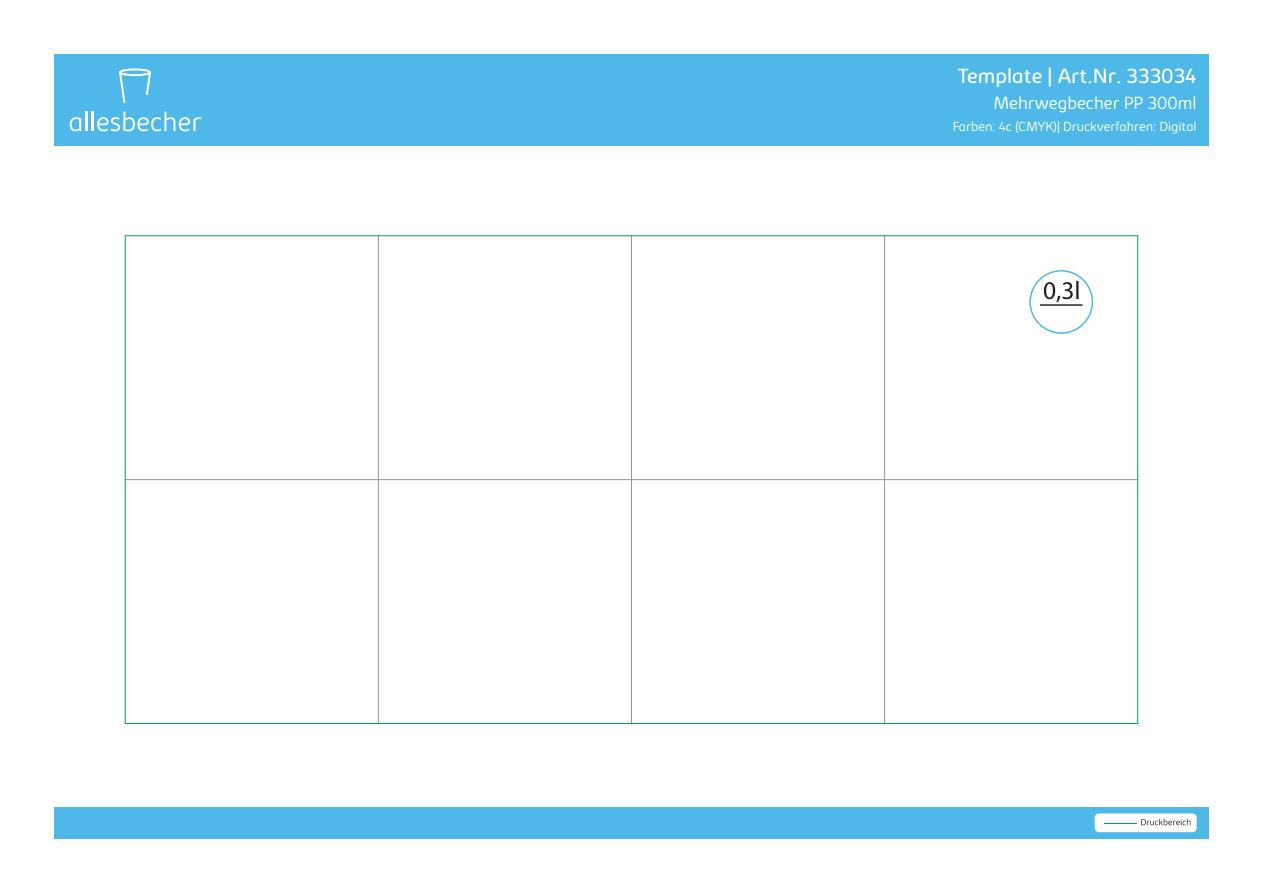
<style>
.page{position:relative;width:1263px;height:893px;background:#fff}
.page>*{position:absolute;margin:0;border:0;box-sizing:border-box;transform-origin:0 0}
.t1{font:21px "Kabrio";color:#fff}
.t2{font:300 18px "Kabrio";color:#fff}
.t3{font:300 13.5px "Kabrio";color:#fff}
</style>
<div class="page">
<div style="left:54px;top:54px;width:1155px;height:92px;background:#4eb9e9"></div>
<svg style="left:119px;top:68px;width:32px;height:35px"></svg>
<svg style="left:70px;top:112px;width:131px;height:19px"></svg>
<div style="left:54px;top:807px;width:1155px;height:32px;background:#4eb9e9"></div>
<div style="left:1095px;top:813px;width:102px;height:19px;background:#fff;border-radius:4px"></div>
<svg style="left:1141px;top:819px;width:49px;height:6px"></svg>
<hr style="left:1104px;top:823px;width:33px;height:1px;background:#00a54f">
<hr style="left:125px;top:479px;width:1013px;height:1px;background:#939598">
<hr style="left:631px;top:236px;width:1px;height:487px;background:#939598">
<hr style="left:378px;top:236px;width:1px;height:487px;background:#939598">
<hr style="left:884px;top:236px;width:1px;height:487px;background:#939598">
<div style="left:1029px;top:270px;width:64px;height:64px;border:2px solid #4eb9e9;border-radius:50%"></div>
<hr style="left:1040px;top:304px;width:42px;height:2px;background:#231f20">
<svg style="left:1044px;top:281px;width:34px;height:21px"></svg>
<h1 class="t1" style="left:958px;top:63px;width:240px">Template | Art.Nr. 333034</h1>
<h2 class="t2" style="left:994px;top:93px;width:204px">Mehrwegbecher PP 300ml</h2>
<p class="t3" style="left:953px;top:119px;width:245px">Farben: 4c (CMYK)| Druckverfahren: Digital</p>
</div>
